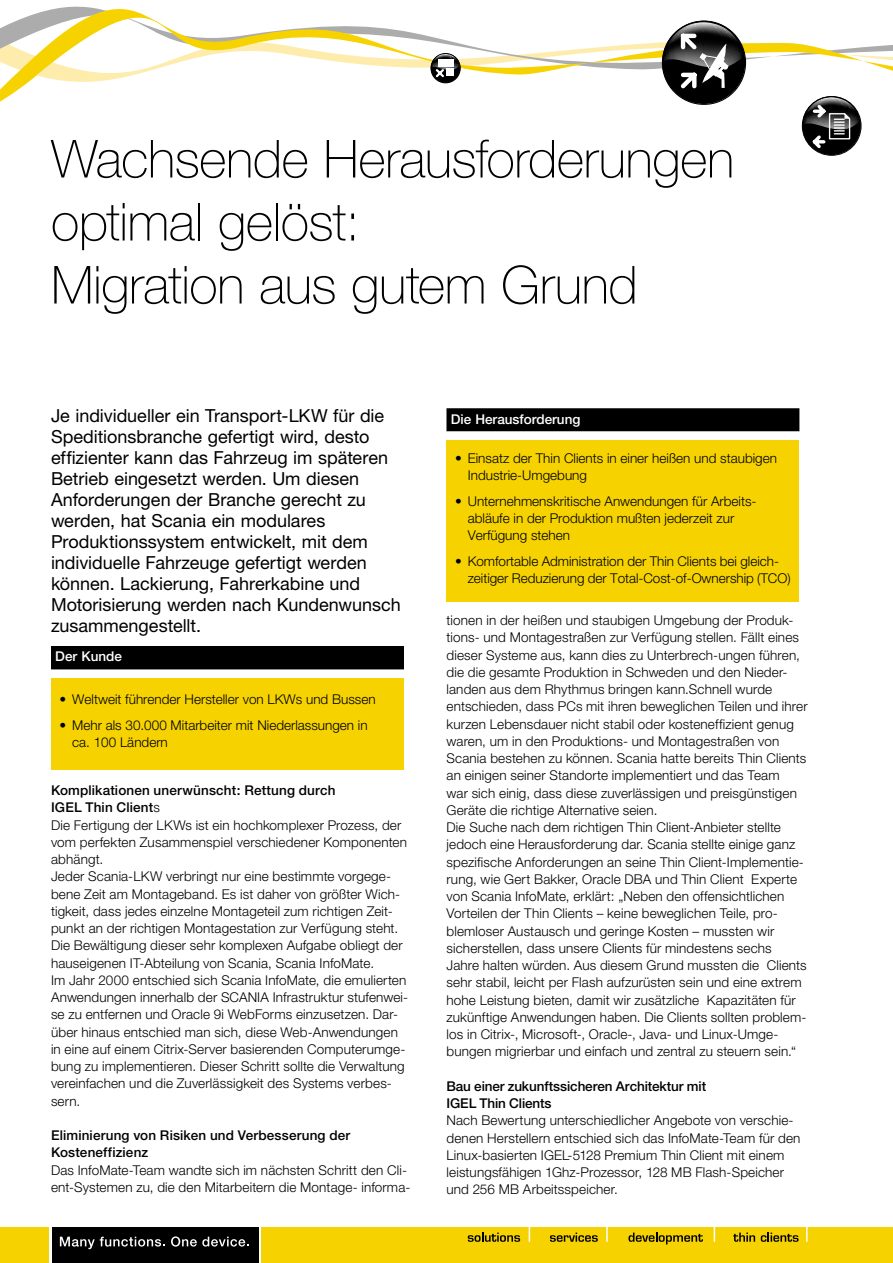
<style>
.page{position:relative;width:893px;height:1263px;background:#fff}
.page>*{position:absolute;margin:0;border:0;box-sizing:border-box;transform-origin:0 0}
.t1{font:100 52.5px/63px "Helvetica Neue";letter-spacing:-.01em;color:#000}
.t2{font:18px/21px "Helvetica Neue";color:#000}
.t3{font:300 13.5px/17.2px "Helvetica Neue";letter-spacing:.01em;color:#000}
.t4{font:500 13.5px/17.2px "Helvetica Neue";color:#000}
.t5{font:500 13.5px "Helvetica Neue";color:#fff}
.s1{font-weight:500}
</style>
<div class="page">
<svg style="left:0;top:6px;width:893px;height:150px"></svg>
<div style="left:431px;top:54px;width:29px;height:28px;background:#000;border-radius:50%"></div>
<div style="left:431px;top:53px;width:29px;height:30px;border:1px solid #000;border-radius:50%"></div>
<svg style="left:431px;top:54px;width:29px;height:25px"></svg>
<div style="left:663px;top:22px;width:81px;height:81px;background:#000;border-radius:50%"></div>
<svg style="left:663px;top:22px;width:81px;height:70px"></svg>
<svg style="left:803px;top:97px;width:57px;height:54px"></svg>
<div style="left:51px;top:646px;width:353px;height:24px;background:#000"></div>
<div style="left:51px;top:678px;width:353px;height:91px;background:#f6d300"></div>
<div style="left:446px;top:408px;width:353px;height:23px;background:#000"></div>
<div style="left:446px;top:440px;width:353px;height:162px;background:#f6d300"></div>
<div style="left:261px;top:1227px;width:632px;height:36px;background:#f6d300"></div>
<div style="left:0;top:1227px;width:49px;height:36px;background:#f6d300"></div>
<div style="left:52px;top:1227px;width:206px;height:36px;background:#000"></div>
<svg style="left:806px;top:1227px;width:2px;height:15px"></svg>
<svg style="left:606px;top:1227px;width:2px;height:15px"></svg>
<svg style="left:714px;top:1227px;width:1px;height:15px"></svg>
<svg style="left:529px;top:1227px;width:1px;height:15px"></svg>
<svg style="left:60px;top:1237px;width:105px;height:12px"></svg>
<svg style="left:171px;top:1236px;width:78px;height:10px"></svg>
<svg style="left:468px;top:1232px;width:52px;height:10px"></svg>
<svg style="left:550px;top:1232px;width:48px;height:10px"></svg>
<svg style="left:628px;top:1232px;width:75px;height:12px"></svg>
<svg style="left:733px;top:1232px;width:22px;height:10px"></svg>
<svg style="left:761px;top:1232px;width:38px;height:10px"></svg>
<h1 class="t1" style="left:51px;top:127px;width:685px">Wachsende Herausforderungen optimal gelöst:<br>Migration aus gutem Grund</h1>
<p class="t2" style="left:51px;top:405px;width:351px">Je individueller ein Transport-LKW für die Speditionsbranche gefertigt wird, desto effizienter kann das Fahrzeug im späteren Betrieb eingesetzt werden. Um diesen Anforderungen der Branche gerecht zu werden, hat Scania ein modulares Produktionssystem entwickelt, mit dem individuelle Fahrzeuge gefertigt werden können. Lackierung, Fahrerkabine und Motorisierung werden nach Kundenwunsch zusammengestellt.</p>
<p class="t5" style="left:55px;top:648px;width:68px">Der Kunde</p>
<p class="t3" style="left:60px;top:691px;width:318px">• Weltweit führender Hersteller von LKWs und Bussen</p>
<p class="t3" style="left:72px;top:716px;width:297px;text-indent:-13px">• Mehr als 30.000 Mitarbeiter mit Niederlassungen in ca. 100 Ländern</p>
<p class="t3" style="left:51px;top:781px;width:359px"><span class="s1">Komplikationen unerwünscht: Rettung durch<br>IGEL Thin Client</span>s<br>Die Fertigung der LKWs ist ein hochkomplexer Prozess, der vom perfekten Zusammenspiel verschiedener Komponenten abhängt.<br>Jeder Scania-LKW verbringt nur eine bestimmte vorgege&shy;bene Zeit am Montageband. Es ist daher von größter Wich&shy;tigkeit, dass jedes einzelne Montageteil zum richtigen Zeit&shy;punkt an der richtigen Montagestation zur Verfügung steht.<br>Die Bewältigung dieser sehr komplexen Aufgabe obliegt der hauseigenen IT-Abteilung von Scania, Scania InfoMate.<br>Im Jahr 2000 entschied sich Scania InfoMate, die emulierten Anwendungen innerhalb der SCANIA Infrastruktur stufenwei&shy;se zu entfernen und Oracle 9i WebForms einzusetzen. Dar&shy;über hinaus entschied man sich, diese Web-Anwendungen in eine auf einem Citrix-Server basierenden Computerumge&shy;bung zu implementieren. Dieser Schritt sollte die Verwaltung vereinfachen und die Zuverlässigkeit des Systems verbes&shy;sern.</p>
<p class="t4" style="left:51px;top:1126px;width:301px">Eliminierung von Risiken und Verbesserung der<br>Kosteneffizienz</p>
<p class="t3" style="left:51px;top:1161px;width:361px">Das InfoMate-Team wandte sich im nächsten Schritt den Cli&shy;ent-Systemen zu, die den Mitarbeitern die Montage- informa-</p>
<p class="t5" style="left:451px;top:411px;width:131px">Die Herausforderung</p>
<p class="t3" style="left:468px;top:449px;width:311px;text-indent:-13px">• Einsatz der Thin Clients in einer heißen und staubigen<br>Industrie-Umgebung</p>
<p class="t3" style="left:468px;top:492px;width:290px;text-indent:-13px">• Unternehmenskritische Anwendungen für Arbeits&shy;abläufe in der Produktion mußten jederzeit zur<br>Verfügung stehen</p>
<p class="t3" style="left:468px;top:552px;width:324px;text-indent:-13px">• Komfortable Administration der Thin Clients bei gleich&shy;zeitiger Reduzierung der Total-Cost-of-Ownership (TCO)</p>
<p class="t3" style="left:446px;top:611px;width:363px">tionen in der heißen und staubigen Umgebung der Produk&shy;tions- und Montagestraßen zur Verfügung stellen. Fällt eines dieser Systeme aus, kann dies zu Unterbrech-ungen führen, die die gesamte Produktion in Schweden und den Nieder&shy;landen aus dem Rhythmus bringen kann.Schnell wurde entschieden, dass PCs mit ihren beweglichen Teilen und ihrer kurzen Lebensdauer nicht stabil oder kosteneffizient genug waren, um in den Produktions- und Montagestraßen von Scania bestehen zu können. Scania hatte bereits Thin Clients an einigen seiner Standorte implementiert und das Team<br>war sich einig, dass diese zuverlässigen und preisgünstigen Geräte die richtige Alternative seien.<br>Die Suche nach dem richtigen Thin Client-Anbieter stellte jedoch eine Herausforderung dar. Scania stellte einige ganz spezifische Anforderungen an seine Thin Client-Implementie&shy;rung, wie Gert Bakker, Oracle DBA und Thin Client Experte von Scania InfoMate, erklärt: „Neben den offensichtlichen Vorteilen der Thin Clients – keine beweglichen Teile, pro&shy;blemloser Austausch und geringe Kosten – mussten wir sicherstellen, dass unsere Clients für mindestens sechs Jahre halten würden. Aus diesem Grund mussten die Clients sehr stabil, leicht per Flash aufzurüsten sein und eine extrem hohe Leistung bieten, damit wir zusätzliche Kapazitäten für zukünftige Anwendungen haben. Die Clients sollten problem&shy;los in Citrix-, Microsoft-, Oracle-, Java- und Linux-Umge&shy;bungen migrierbar und einfach und zentral zu steuern sein.“</p>
<p class="t4" style="left:446px;top:1077px;width:261px">Bau einer zukunftssicheren Architektur mit<br>IGEL Thin Clients</p>
<p class="t3" style="left:446px;top:1112px;width:356px">Nach Bewertung unterschiedlicher Angebote von verschie&shy;denen Herstellern entschied sich das InfoMate-Team für den Linux-basierten IGEL-5128 Premium Thin Client mit einem leistungsfähigen 1Ghz-Prozessor, 128 MB Flash-Speicher und 256 MB Arbeitsspeicher.</p>
</div>
